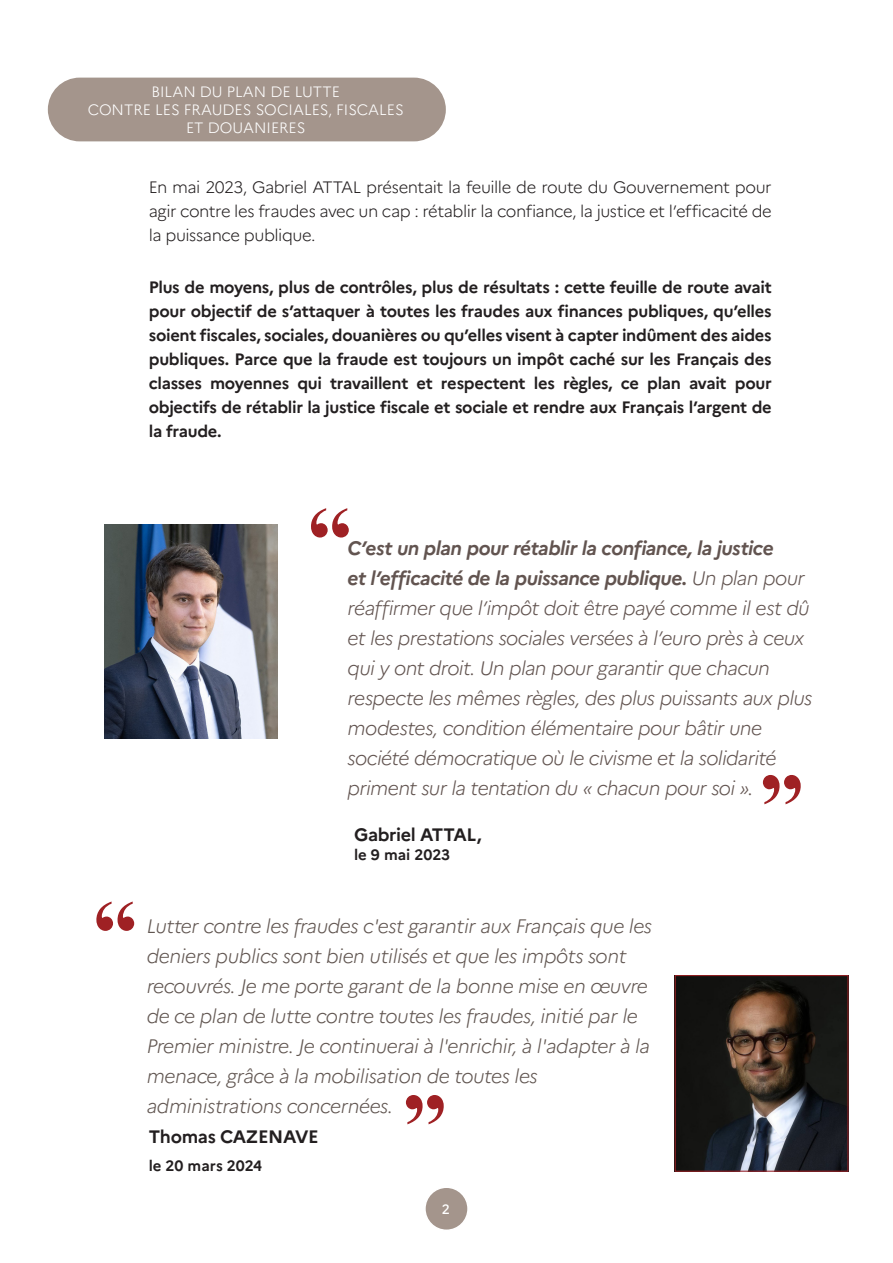
<style>
.page{position:relative;width:893px;height:1263px;background:#fff}
.page>*{position:absolute;margin:0;border:0;box-sizing:border-box;transform-origin:0 0}
.CDT{font:700 90px "Times New Roman";color:#9f2124}
.CDT-2{font:italic 300 19.5px/30px "Marianne";letter-spacing:-.035em;color:#625450}
.TITRE_MESURES{font:italic 300 19.5px/30px "Marianne";letter-spacing:-.02em;color:#615651}
.CDT-3{font:700 18px "Marianne";letter-spacing:-.02em;color:#231f20}
.CDT-4{font:700 16.5px/24px "Marianne";letter-spacing:-.02em;color:#231f20;text-align:justify}
.CDT-5{font:300 16.5px/24px "Marianne";letter-spacing:-.03em;color:#231f20;text-align:justify}
.t1{font:300 15px/18px "Marianne";color:#fff;text-align:center}
.CDT-6{font:700 15px "Marianne";color:#231f20}
.t2{font:500 13.5px "Marianne";color:#fff}
.s1{font-weight:700}
</style>
<div class="page">
<div style="left:425px;top:1187px;width:43px;height:43px;background:#a4958c;border-radius:50%"></div>
<div style="left:424px;top:1186px;width:45px;height:45px;border:2px solid #fff;border-radius:50%"></div>
<div style="left:48px;top:78px;width:398px;height:63px;background:#a4958c;border-radius:32px"></div>
<img style="left:677px;top:977px;width:169px;height:192px">
<div style="left:675px;top:975px;width:173px;height:196px;border:1px solid #9f2124"></div>
<img style="left:104px;top:525px;width:174px;height:213px">
<p class="t1" style="left:88px;top:81px;width:318px">BILAN DU PLAN DE LUTTE<br>CONTRE LES FRAUDES SOCIALES, FISCALES<br>ET DOUANIERES</p>
<p class="CDT-5" style="left:149px;top:174px;width:624px">En mai 2023, Gabriel ATTAL présentait la feuille de route du Gouvernement pour agir contre les fraudes avec un cap : rétablir la confiance, la justice et l’efficacité de la puissance publique.</p>
<p class="CDT-4" style="left:149px;top:274px;width:624px">Plus de moyens, plus de contrôles, plus de résultats : cette feuille de route avait pour objectif de s’attaquer à toutes les fraudes aux finances publiques, qu’elles soient fiscales, sociales, douanières ou qu’elles visent à capter indûment des aides publiques. Parce que la fraude est toujours un impôt caché sur les Français des classes moyennes qui travaillent et respectent les règles, ce plan avait pour objectifs de rétablir la justice fiscale et sociale et rendre aux Français l’argent de la fraude.</p>
<p class="CDT" style="left:307px;top:477px;width:46px">“</p>
<p class="CDT-2" style="left:348px;top:531px;width:466px"><span class="s1">C’est un plan pour rétablir la confiance, la justice<br>et l’efficacité de la puissance publique.</span> Un plan pour réaffirmer que l’impôt doit être payé comme il est dû et les prestations sociales versées à l’euro près à ceux qui y ont droit. Un plan pour garantir que chacun respecte les mêmes règles, des plus puissants aux plus modestes, condition élémentaire pour bâtir une société démocratique où le civisme et la solidarité priment sur la tentation du « chacun pour soi ».</p>
<p class="CDT-3" style="left:354px;top:820px;width:129px">Gabriel ATTAL,</p>
<p class="CDT-6" style="left:354px;top:843px;width:98px">le 9 mai 2023</p>
<p class="CDT" style="left:759px;top:743px;width:46px">”</p>
<p class="CDT" style="left:93px;top:870px;width:46px">“</p>
<p class="TITRE_MESURES" style="left:147px;top:909px;width:507px">Lutter contre les fraudes c'est garantir aux Français que les deniers publics sont bien utilisés et que les impôts sont recouvrés. Je me porte garant de la bonne mise en œuvre de ce plan de lutte contre toutes les fraudes, initié par le Premier ministre. Je continuerai à l'enrichir, à l'adapter à la menace, grâce à la mobilisation de toutes les administrations concernées.</p>
<p class="CDT" style="left:402px;top:1063px;width:46px">”</p>
<p class="CDT-3" style="left:149px;top:1123px;width:171px">Thomas CAZENAVE</p>
<p class="CDT-6" style="left:149px;top:1154px;width:115px">le 20 mars 2024</p>
<p class="t2" style="left:442px;top:1198px;width:10px">2</p>
</div>
